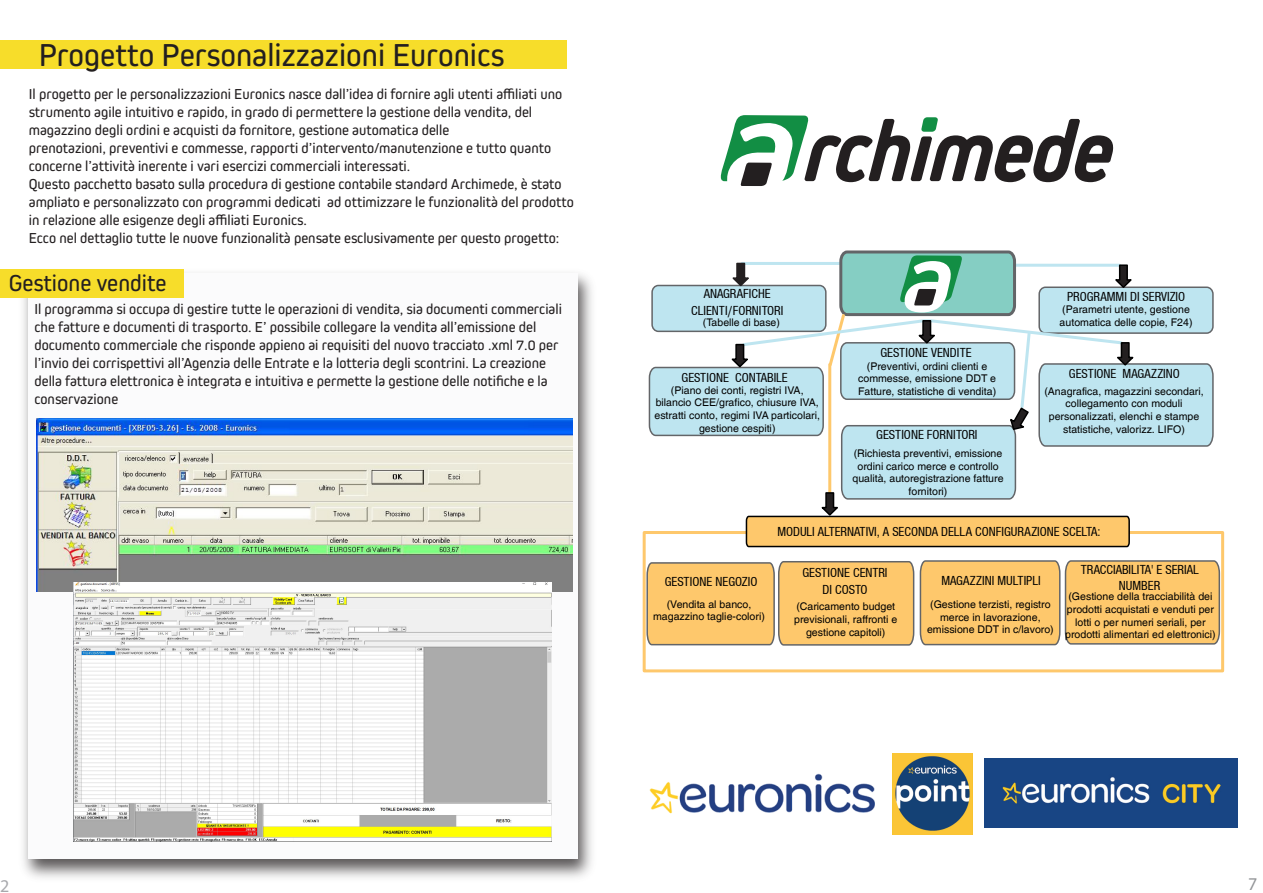
<style>
.page{position:relative;width:1263px;height:893px;background:#fff}
.page>*{position:absolute;margin:0;border:0;box-sizing:border-box;transform-origin:0 0}
.t1{font:33px "Kiro";color:#231f20}
.t2{font:24px "Kiro";color:#231f20}
.t3{font:18px "Myriad Pro";color:#a8a9ad}
.t4{font:18px "Myriad Pro";color:#939598}
.t5{font:15px/18px "Kiro";color:#231f20}
.t6{font:13.5px/16.2px "Sans Condensed";color:#000;text-align:center}
.t7{font:10.65px/12.8px "Sans";color:#000;text-align:center}
.t8{font:10.5px "Sans";color:#000}
</style>
<div class="page">
<img style="left:23px;top:274px;width:569px;height:604px">
<div style="left:29px;top:274px;width:549px;height:585px;background:#fbfbfc"></div>
<div style="left:0;top:269px;width:184px;height:29px;background:#f7dd2a"></div>
<img style="left:36px;top:418px;width:536px;height:173px">
<img style="left:73px;top:582px;width:478px;height:259px">
<div style="left:0;top:40px;width:566px;height:29px;background:#f7dd2a"></div>
<svg style="left:720px;top:115px;width:394px;height:71px"></svg>
<div style="left:643px;top:531px;width:581px;height:141px;border:3px solid #fec86c"></div>
<svg style="left:646px;top:559px;width:575px;height:87px;background:#f6c674"></svg>
<svg style="left:648px;top:250px;width:566px;height:298px"></svg>
<img style="left:649px;top:773px;width:226px;height:41px">
<img style="left:984px;top:759px;width:253px;height:68px">
<img style="left:892px;top:753px;width:81px;height:81px">
<p class="t1" style="left:39px;top:35px;width:467px">Progetto Personalizzazioni Euronics</p>
<p class="t5" style="left:29px;top:85px;width:546px">Il progetto per le personalizzazioni Euronics nasce dall’idea di fornire agli utenti affiliati uno strumento agile intuitivo e rapido, in grado di permettere la gestione della vendita, del magazzino degli ordini e acquisti da fornitore, gestione automatica delle<br>prenotazioni, preventivi e commesse, rapporti d’intervento/manutenzione e tutto quanto concerne l’attività inerente i vari esercizi commerciali interessati.<br>Questo pacchetto basato sulla procedura di gestione contabile standard Archimede, è stato ampliato e personalizzato con programmi dedicati ad ottimizzare le funzionalità del prodotto in relazione alle esigenze degli affiliati Euronics.<br>Ecco nel dettaglio tutte le nuove funzionalità pensate esclusivamente per questo progetto:</p>
<p class="t2" style="left:9px;top:269px;width:159px">Gestione vendite</p>
<p class="t5" style="left:34px;top:300px;width:529px">Il programma si occupa di gestire tutte le operazioni di vendita, sia documenti commerciali che fatture e documenti di trasporto. E’ possibile collegare la vendita all’emissione del documento commerciale che risponde appieno ai requisiti del nuovo tracciato .xml 7.0 per l’invio dei corrispettivi all’Agenzia delle Entrate e la lotteria degli scontrini. La creazione della fattura elettronica è integrata e intuitiva e permette la gestione delle notifiche e la conservazione</p>
<p class="t6" style="left:691px;top:286px;width:94px">ANAGRAFICHE<br>CLIENTI/FORNITORI</p>
<p class="t8" style="left:703px;top:316px;width:79px">(Tabelle di base)</p>
<p class="t6" style="left:681px;top:369px;width:108px">GESTIONE CONTABILE</p>
<p class="t7" style="left:654px;top:383px;width:167px">(Piano dei conti, registri IVA, bilancio CEE/grafico, chiusure IVA, estratti conto, regimi IVA particolari, gestione cespiti)</p>
<p class="t6" style="left:880px;top:344px;width:93px">GESTIONE VENDITE</p>
<p class="t7" style="left:858px;top:359px;width:140px">(Preventivi, ordini clienti e commesse, emissione DDT e<br>Fatture, statistiche di vendita)</p>
<p class="t6" style="left:876px;top:426px;width:103px">GESTIONE FORNITORI</p>
<p class="t7" style="left:852px;top:447px;width:153px">(Richiesta preventivi, emissione ordini carico merce e controllo qualità, autoregistrazione fatture fornitori)</p>
<p class="t6" style="left:1067px;top:288px;width:120px">PROGRAMMI DI SERVIZIO</p>
<p class="t7" style="left:1060px;top:303px;width:134px;text-align:left">(Parametri utente, gestione automatica delle copie, F24)</p>
<p class="t6" style="left:1069px;top:366px;width:113px">GESTIONE MAGAZZINO</p>
<p class="t7" style="left:1044px;top:384px;width:161px">(Anagrafica, magazzini secondari, collegamento con moduli personalizzati, elenchi e stampe statistiche, valorizz. LIFO)</p>
<p class="t6" style="left:665px;top:573px;width:94px">GESTIONE NEGOZIO</p>
<p class="t7" style="left:653px;top:597px;width:113px">(Vendita al banco, magazzino taglie-colori)</p>
<p class="t6" style="left:777px;top:523px;width:325px">MODULI ALTERNATIVI, A SECONDA DELLA CONFIGURAZIONE SCELTA:</p>
<p class="t6" style="left:802px;top:565px;width:87px">GESTIONE CENTRI<br>DI COSTO</p>
<p class="t7" style="left:794px;top:600px;width:105px">(Caricamento budget previsionali, raffronti e gestione capitoli)</p>
<p class="t6" style="left:941px;top:572px;width:101px">MAGAZZINI MULTIPLI</p>
<p class="t7" style="left:927px;top:598px;width:128px">(Gestione terzisti, registro merce in lavorazione, emissione DDT in c/lavoro)</p>
<p class="t6" style="left:1080px;top:561px;width:120px">TRACCIABILITA' E SERIAL<br>NUMBER</p>
<p class="t7" style="left:1065px;top:590px;width:152px">(Gestione della tracciabilità dei prodotti acquistati e venduti per lotti o per numeri seriali, per prodotti alimentari ed elettronici)</p>
<p class="t3" style="left:0;top:874px;width:11px">2</p>
<p class="t4" style="left:1248px;top:872px;width:11px">7</p>
</div>
